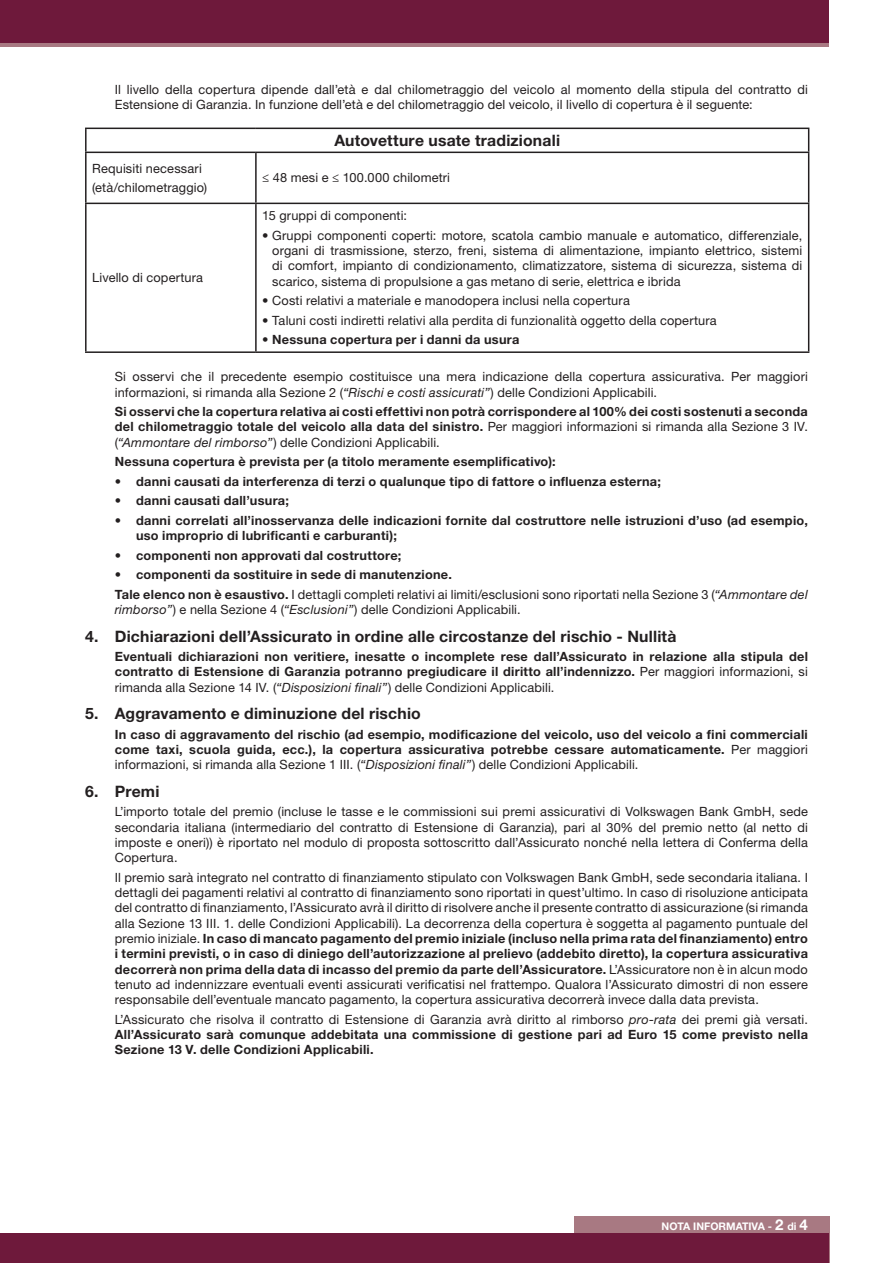
<style>
.page{position:relative;width:893px;height:1263px;background:#fff}
.page>*{position:absolute;margin:0;border:0;box-sizing:border-box;transform-origin:0 0}
.t1{font:700 15.75px "Helvetica Neue LT Std";letter-spacing:.015em;color:#231f20}
.t2{font:12.75px/15.3px "Helvetica Neue LT Std";letter-spacing:.01em;color:#231f20}
.t3{font:700 12.75px/15.3px "Helvetica Neue LT Std";letter-spacing:.02em;color:#231f20;text-align:justify}
.t4{font:700 10.5px "Helvetica Neue LT Std";color:#fff}
.s1{font-style:italic}
.s2{font-weight:400}
.s3{font-weight:400;font-style:italic}
.s4{font-weight:700}
.s5{font-size:15px}
</style>
<div class="page">
<div style="left:0;top:0;width:829px;height:47px;background:#a87982"></div>
<div style="left:574px;top:1216px;width:255px;height:47px;background:#a87982"></div>
<div style="left:0;top:0;width:829px;height:43px;background:#6e193b"></div>
<div style="left:0;top:1233px;width:829px;height:30px;background:#6e193b"></div>
<hr style="left:85px;top:128px;width:171px;height:1px;background:#231f20">
<hr style="left:85px;top:129px;width:2px;height:23px;background:#231f20">
<hr style="left:256px;top:128px;width:553px;height:1px;background:#231f20">
<svg style="left:808px;top:129px;width:1px;height:23px"></svg>
<hr style="left:85px;top:152px;width:171px;height:1px;background:#231f20">
<hr style="left:85px;top:153px;width:2px;height:50px;background:#231f20">
<hr style="left:256px;top:152px;width:553px;height:1px;background:#231f20">
<hr style="left:255px;top:153px;width:2px;height:50px;background:#231f20">
<hr style="left:808px;top:153px;width:1px;height:50px;background:#231f20">
<hr style="left:85px;top:203px;width:171px;height:1px;background:#231f20">
<hr style="left:85px;top:204px;width:2px;height:147px;background:#231f20">
<hr style="left:256px;top:203px;width:553px;height:1px;background:#231f20">
<hr style="left:255px;top:204px;width:2px;height:147px;background:#231f20">
<hr style="left:808px;top:204px;width:1px;height:147px;background:#231f20">
<hr style="left:85px;top:351px;width:171px;height:2px;background:#231f20">
<hr style="left:256px;top:351px;width:553px;height:2px;background:#231f20">
<p class="t2" style="left:115px;top:82px;width:694px">Il livello della copertura dipende dall’età e dal chilometraggio del veicolo al momento della stipula del contratto di<br>Estensione di Garanzia. In funzione dell’età e del chilometraggio del veicolo, il livello di copertura è il seguente:</p>
<p class="t1" style="left:334px;top:131px;width:227px">Autovetture usate tradizionali</p>
<p class="t2" style="left:92px;top:158px;width:116px;line-height:19.5px">Requisiti necessari (età/chilometraggio)</p>
<p class="t2" style="left:262px;top:170px;width:189px">≤ 48 mesi e ≤ 100.000 chilometri</p>
<p class="t2" style="left:92px;top:270px;width:112px">Livello di copertura</p>
<p class="t2" style="left:262px;top:208px;width:146px">15 gruppi di componenti:</p>
<p class="t2" style="left:272px;top:227px;width:532px;text-align:justify;text-indent:-10px">• Gruppi componenti coperti: motore, scatola cambio manuale e automatico, differenziale, organi di trasmissione, sterzo, freni, sistema di alimentazione, impianto elettrico, sistemi di comfort, impianto di condizionamento, climatizzatore, sistema di sicurezza, sistema di scarico, sistema di propulsione a gas metano di serie, elettrica e ibrida</p>
<p class="t2" style="left:262px;top:293px;width:369px">• Costi relativi a materiale e manodopera inclusi nella copertura</p>
<p class="t2" style="left:262px;top:312px;width:456px">• Taluni costi indiretti relativi alla perdita di funzionalità oggetto della copertura</p>
<p class="t3" style="left:262px;top:332px;width:259px">• Nessuna copertura per i danni da usura</p>
<p class="t2" style="left:115px;top:369px;width:695px">Si osservi che il precedente esempio costituisce una mera indicazione della copertura assicurativa. Per maggiori informazioni, si rimanda alla Sezione 2 (<span class="s1">“Rischi e costi assicurati”</span>) delle Condizioni Applicabili.</p>
<p class="t3" style="left:115px;top:404px;width:695px">Si osservi che la copertura relativa ai costi effettivi non potrà corrispondere al 100% dei costi sostenuti a seconda del chilometraggio totale del veicolo alla data del sinistro. <span class="s2">Per maggiori informazioni si rimanda alla Sezione 3 IV. (</span><span class="s3">“Ammontare del rimborso”</span><span class="s2">) delle Condizioni Applicabili.</span></p>
<p class="t3" style="left:115px;top:454px;width:443px">Nessuna copertura è prevista per (a titolo meramente esemplificativo):</p>
<p class="t3" style="left:115px;top:473px;width:548px">• danni causati da interferenza di terzi o qualunque tipo di fattore o influenza esterna;</p>
<p class="t3" style="left:115px;top:493px;width:176px">• danni causati dall’usura;</p>
<p class="t3" style="left:136px;top:512px;width:673px;text-indent:-21px">• danni correlati all’inosservanza delle indicazioni fornite dal costruttore nelle istruzioni d’uso (ad esempio, uso improprio di lubrificanti e carburanti);</p>
<p class="t3" style="left:115px;top:547px;width:288px">• componenti non approvati dal costruttore;</p>
<p class="t2" style="left:115px;top:565px;width:695px;line-height:19.5px"><span class="s4">• componenti da sostituire in sede di manutenzione.<br>Tale elenco non è esaustivo.</span> I dettagli completi relativi ai limiti/esclusioni sono riportati nella Sezione 3 (<span class="s1">“Ammontare del</span></p>
<p class="t2" style="left:115px;top:602px;width:407px"><span class="s1">rimborso”</span>) e nella Sezione 4 (<span class="s1">“Esclusioni”</span>) delle Condizioni Applicabili.</p>
<p class="t1" style="left:85px;top:626px;width:593px">4. Dichiarazioni dell’Assicurato in ordine alle circostanze del rischio - Nullità</p>
<p class="t3" style="left:115px;top:649px;width:695px">Eventuali dichiarazioni non veritiere, inesatte o incomplete rese dall’Assicurato in relazione alla stipula del contratto di Estensione di Garanzia potranno pregiudicare il diritto all’indennizzo. <span class="s2">Per maggiori informazioni, si rimanda alla Sezione 14 IV. (</span><span class="s3">“Disposizioni finali”</span><span class="s2">) delle Condizioni Applicabili.</span></p>
<p class="t1" style="left:85px;top:704px;width:337px">5. Aggravamento e diminuzione del rischio</p>
<p class="t3" style="left:115px;top:726px;width:695px">In caso di aggravamento del rischio (ad esempio, modificazione del veicolo, uso del veicolo a fini commerciali come taxi, scuola guida, ecc.), la copertura assicurativa potrebbe cessare automaticamente. <span class="s2">Per maggiori informazioni, si rimanda alla Sezione 1 III. (</span><span class="s3">“Disposizioni finali”</span><span class="s2">) delle Condizioni Applicabili.</span></p>
<p class="t1" style="left:85px;top:781px;width:76px">6. Premi</p>
<p class="t2" style="left:115px;top:804px;width:695px;text-align:justify">L’importo totale del premio (incluse le tasse e le commissioni sui premi assicurativi di Volkswagen Bank GmbH, sede secondaria italiana (intermediario del contratto di Estensione di Garanzia), pari al 30% del premio netto (al netto di imposte e oneri)) è riportato nel modulo di proposta sottoscritto dall’Assicurato nonché nella lettera di Conferma della Copertura.</p>
<p class="t2" style="left:115px;top:869px;width:695px;text-align:justify">Il premio sarà integrato nel contratto di finanziamento stipulato con Volkswagen Bank GmbH, sede secondaria italiana. I dettagli dei pagamenti relativi al contratto di finanziamento sono riportati in quest’ultimo. In caso di risoluzione anticipata del contratto di finanziamento, l’Assicurato avrà il diritto di risolvere anche il presente contratto di assicurazione (si rimanda alla Sezione 13 III. 1. delle Condizioni Applicabili). La decorrenza della copertura è soggetta al pagamento puntuale del premio iniziale. <span class="s4">In caso di mancato pagamento del premio iniziale (incluso nella prima rata del finanziamento) entro i termini previsti, o in caso di diniego dell’autorizzazione al prelievo (addebito diretto), la copertura assicurativa decorrerà non prima della data di incasso del premio da parte dell’Assicuratore.</span> L’Assicuratore non è in alcun modo tenuto ad indennizzare eventuali eventi assicurati verificatisi nel frattempo. Qualora l’Assicurato dimostri di non essere responsabile dell’eventuale mancato pagamento, la copertura assicurativa decorrerà invece dalla data prevista.</p>
<p class="t3" style="left:115px;top:1011px;width:695px"><span class="s2">L’Assicurato che risolva il contratto di Estensione di Garanzia avrà diritto al rimborso</span> <span class="s3">pro-rata</span> <span class="s2">dei premi già versati.<br></span>All’Assicurato sarà comunque addebitata una commissione di gestione pari ad Euro 15 come previsto nella Sezione 13 V. delle Condizioni Applicabili.</p>
<p class="t4" style="left:662px;top:1220px;width:148px">NOTA INFORMATIVA - <span class="s5">2</span> di <span class="s5">4</span></p>
</div>
